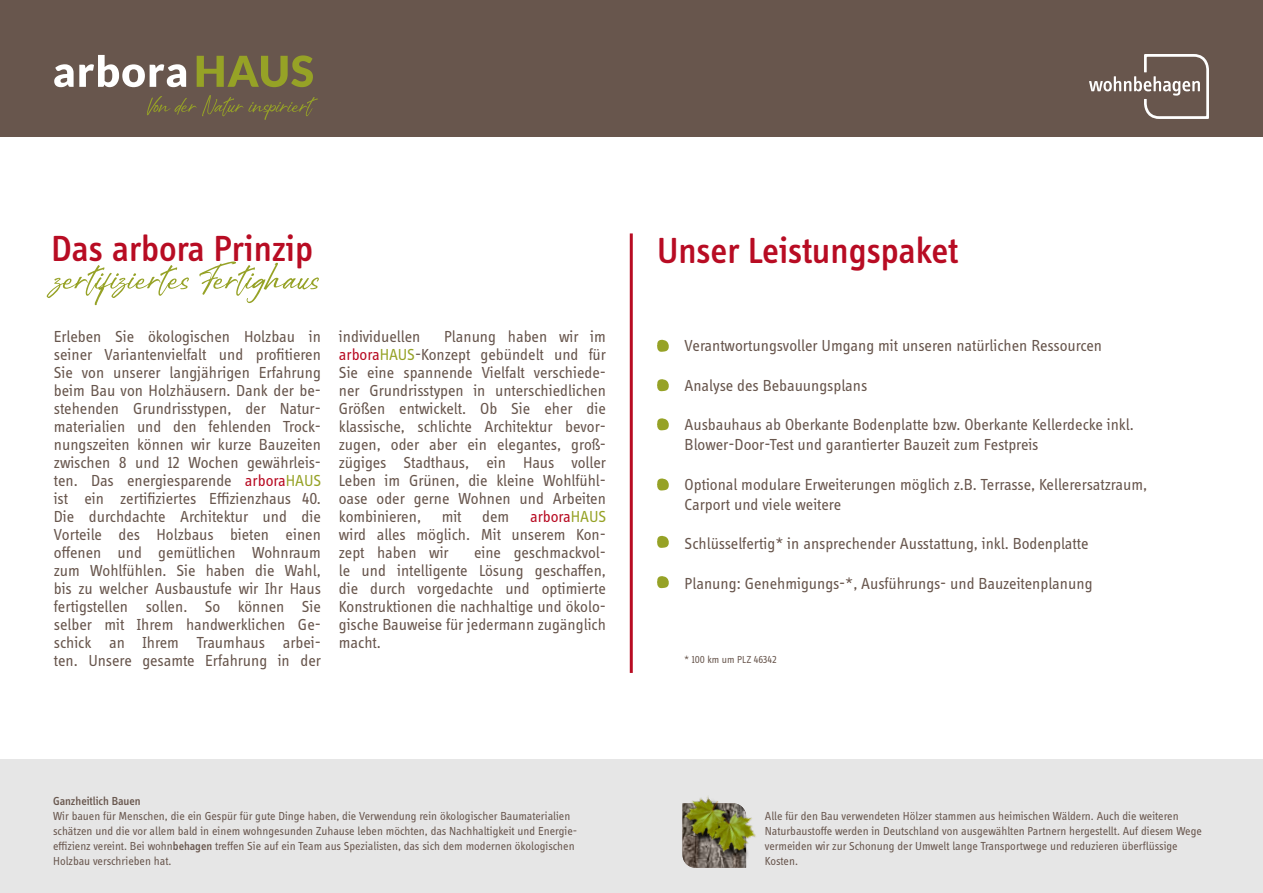
<style>
.page{position:relative;width:1263px;height:893px;background:#fff}
.page>*{position:absolute;margin:0;border:0;box-sizing:border-box;transform-origin:0 0}
.t1{font:500 37.5px "Info Display OT";letter-spacing:-.005em;color:#b80c23}
.t2{font:16.5px/18px "Info Display OT";color:#68564d;text-align:justify}
.t3{font:12px/15px "Info Display OT";color:#68564d}
.t4{font:500 12px "Info Display OT";color:#68564d}
.t5{font:10.5px "Info Display OT";letter-spacing:-.005em;color:#68564d}
.s1{color:#b80c23}
.s2{color:#96a226}
.s3{font-weight:500}
</style>
<div class="page">
<div style="left:0;top:0;width:1263px;height:136px;background:#68564d"></div>
<svg style="left:54px;top:55px;width:132px;height:32px"></svg>
<svg style="left:197px;top:55px;width:116px;height:32px"></svg>
<svg style="left:147px;top:95px;width:171px;height:25px"></svg>
<svg style="left:657px;top:339px;width:12px;height:13px"></svg>
<svg style="left:657px;top:379px;width:12px;height:13px"></svg>
<svg style="left:657px;top:418px;width:12px;height:13px"></svg>
<svg style="left:657px;top:478px;width:12px;height:13px"></svg>
<svg style="left:657px;top:535px;width:12px;height:13px"></svg>
<svg style="left:657px;top:576px;width:12px;height:12px"></svg>
<hr style="left:630px;top:233px;width:3px;height:440px;background:#b80c23">
<div style="left:0;top:759px;width:1263px;height:134px;background:#e6e6e6"></div>
<svg style="left:1089px;top:54px;width:120px;height:65px"></svg>
<svg style="left:47px;top:261px;width:272px;height:44px"></svg>
<img style="left:682px;top:848px;width:64px;height:20px">
<img style="left:682px;top:796px;width:27px;height:52px">
<div style="left:686px;top:797px;width:50px;height:51px;background:#000;opacity:.75"></div>
<img style="left:700px;top:803px;width:56px;height:58px">
<h1 class="t1" style="left:52px;top:227px;width:263px">Das arbora Prinzip</h1>
<p class="t2" style="left:54px;top:327px;width:269px">Erleben Sie ökologischen Holzbau in seiner Variantenvielfalt und profitieren Sie von unserer langjährigen Erfahrung beim Bau von Holzhäusern. Dank der be&shy;stehenden Grundrisstypen, der Natur&shy;materialien und den fehlenden Trock&shy;nungszeiten können wir kurze Bauzeiten zwischen 8 und 12 Wochen gewährleis&shy;ten. Das energiesparende <span class="s1">arbora</span><span class="s2">HAUS </span>ist ein zertifiziertes Effizienzhaus 40.<br>Die durchdachte Architektur und die Vorteile des Holzbaus bieten einen offenen und gemütlichen Wohnraum zum Wohlfühlen. Sie haben die Wahl, bis zu welcher Ausbaustufe wir Ihr Haus fertigstellen sollen. So können Sie selber mit Ihrem handwerklichen Ge&shy;schick an Ihrem Traumhaus arbei&shy;ten. Unsere gesamte Erfahrung in der</p>
<p class="t2" style="left:339px;top:327px;width:83px">individuellen</p>
<p class="t2" style="left:339px;top:327px;width:269px;text-indent:105px">Planung haben wir im <span class="s1">arbora</span><span class="s2">HAUS</span>-Konzept gebündelt und für Sie eine spannende Vielfalt verschiede&shy;ner Grundrisstypen in unterschiedlichen Größen entwickelt. Ob Sie eher die klassische, schlichte Architektur bevor&shy;zugen, oder aber ein elegantes, groß&shy;zügiges Stadthaus, ein Haus voller Leben im Grünen, die kleine Wohlfühl&shy;oase oder gerne Wohnen und Arbeiten kombinieren,</p>
<p class="t2" style="left:442px;top:507px;width:21px">mit</p>
<p class="t2" style="left:482px;top:507px;width:29px">dem</p>
<p class="t2" style="left:339px;top:507px;width:269px;text-indent:191px"><span class="s1">arbora</span><span class="s2">HAUS </span>wird alles möglich. Mit unserem Kon&shy;zept haben wir</p>
<p class="t2" style="left:339px;top:543px;width:269px;text-indent:135px">eine geschmackvol&shy;le und intelligente Lösung geschaffen, die durch vorgedachte und optimierte Konstruktionen die nachhaltige und ökolo&shy;gische Bauweise für jedermann zugänglich macht.</p>
<h1 class="t1" style="left:657px;top:228px;width:303px">Unser Leistungspaket</h1>
<p class="t2" style="left:685px;top:336px;width:419px">Verantwortungsvoller Umgang mit unseren natürlichen Ressourcen</p>
<p class="t2" style="left:685px;top:376px;width:184px">Analyse des Bebauungsplans</p>
<p class="t2" style="left:685px;top:414px;width:451px;line-height:19.8px">Ausbauhaus ab Oberkante Bodenplatte bzw. Oberkante Kellerdecke inkl.<br>Blower-Door-Test und garantierter Bauzeit zum Festpreis</p>
<p class="t2" style="left:685px;top:474px;width:464px;line-height:19.8px">Optional modulare Erweiterungen möglich z.B. Terrasse, Kellerersatzraum,<br>Carport und viele weitere</p>
<p class="t2" style="left:685px;top:534px;width:405px">Schlüsselfertig* in ansprechender Ausstattung, inkl. Bodenplatte</p>
<p class="t2" style="left:685px;top:574px;width:409px">Planung: Genehmigungs-*, Ausführungs- und Bauzeitenplanung</p>
<p class="t5" style="left:684px;top:653px;width:94px">* 100 km um PLZ 46342</p>
<p class="t4" style="left:53px;top:794px;width:89px">Ganzheitlich Bauen</p>
<p class="t3" style="left:53px;top:808px;width:526px">Wir bauen für Menschen, die ein Gespür für gute Dinge haben, die Verwendung rein ökologischer Baumaterialien schätzen und die vor allem bald in einem wohngesunden Zuhause leben möchten, das Nachhaltigkeit und Energie&shy;effizienz vereint. Bei wohn<span class="s3">behagen</span> treffen Sie auf ein Team aus Spezialisten, das sich dem modernen ökologischen Holzbau verschrieben hat.</p>
<p class="t3" style="left:765px;top:808px;width:438px">Alle für den Bau verwendeten Hölzer stammen aus heimischen Wäldern. Auch die weiteren Naturbaustoffe werden in Deutschland von ausgewählten Partnern hergestellt. Auf diesem Wege vermeiden wir zur Schonung der Umwelt lange Transportwege und reduzieren überflüssige Kosten.</p>
</div>
